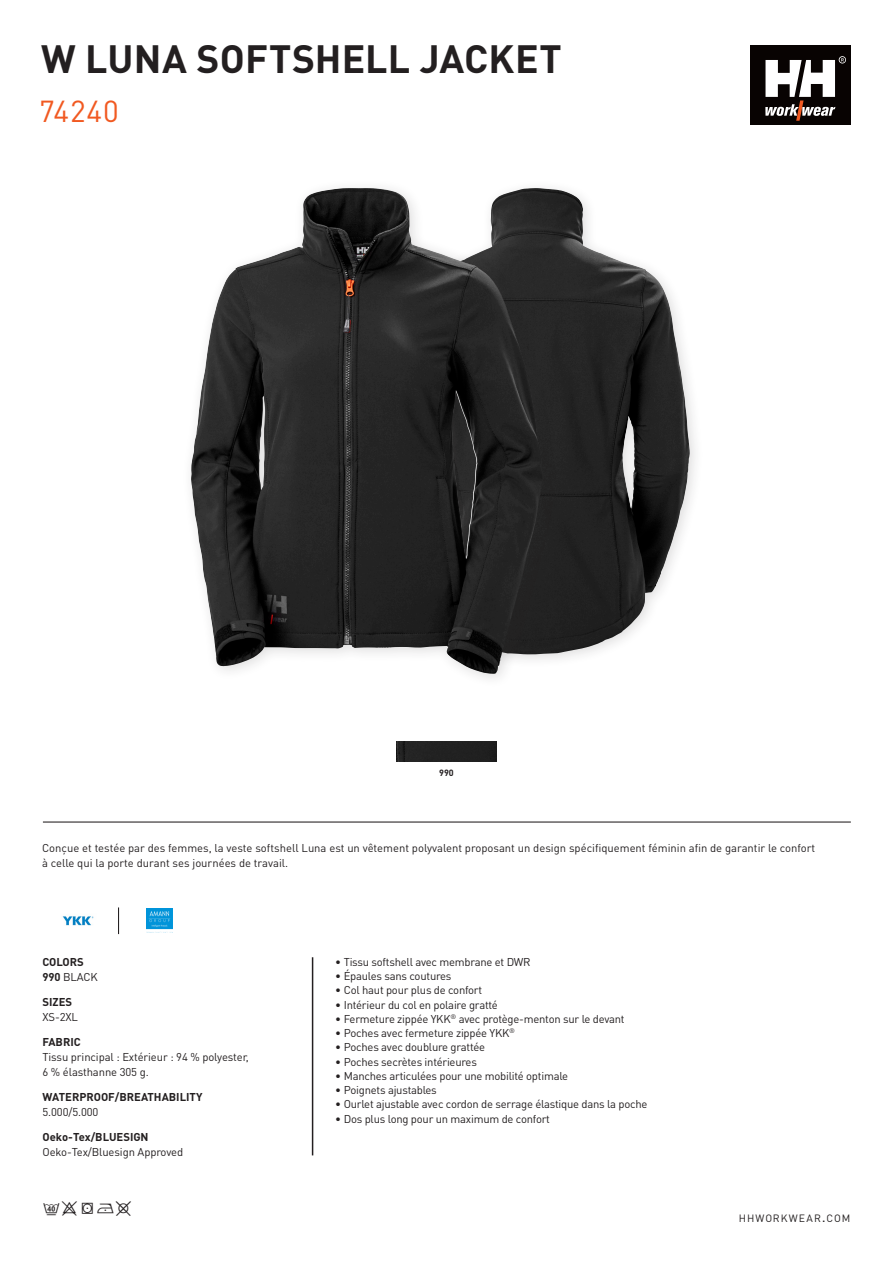
<style>
.page{position:relative;width:893px;height:1263px;background:#fff}
.page>*{position:absolute;margin:0;border:0;box-sizing:border-box;transform-origin:0 0}
.Artikkelnummer{font:700 39px "DINOT";color:#231f20}
.Artikkelnummer-2{font:30px "DINOT";letter-spacing:.025em;color:#f15921}
.t1{font:18px "Nilorn Seagul Textile";color:#231f20}
.Product_Statement{font:11.25px/15px "DINOT";letter-spacing:-.02em;color:#231f20}
.Product_Statement-2{font:11.25px/15px "DINOT";color:#231f20}
.t2{font:700 11.25px/15px "DINOT";color:#231f20}
.t3{font:10.5px "DINOT";letter-spacing:.09em;color:#231f20}
.Color_Code{font:700 9px "DINOT";color:#231f20}
.s1{font-weight:400}
.s2{font-weight:700}
.s3{font-size:15px}
</style>
<div class="page">
<div style="left:381px;top:179px;width:323px;height:490px;background:#231f20;opacity:.15"></div>
<img style="left:558px;top:188px;width:87px;height:466px">
<svg style="left:118px;top:907px;width:1px;height:27px"></svg>
<img style="left:62px;top:916px;width:32px;height:10px">
<img style="left:146px;top:909px;width:27px;height:24px">
<hr style="left:43px;top:821px;width:808px;height:1px;background:#231f20">
<div style="left:397px;top:741px;width:99px;height:21px;background:#212121"></div>
<div style="left:181px;top:178px;width:377px;height:511px;background:#231f20;opacity:.15"></div>
<img style="left:191px;top:188px;width:187px;height:479px">
<hr style="left:312px;top:957px;width:1px;height:198px;background:#231f20">
<div style="left:750px;top:46px;width:100px;height:79px;background:#080302"></div>
<svg style="left:765px;top:56px;width:81px;height:65px"></svg>
<p class="Artikkelnummer" style="left:41px;top:33px;width:522px">W LUNA SOFTSHELL JACKET</p>
<p class="Artikkelnummer-2" style="left:39px;top:90px;width:81px">74240</p>
<p class="Color_Code" style="left:439px;top:767px;width:16px">990</p>
<p class="Product_Statement-2" style="left:42px;top:840px;width:775px">Conçue et testée par des femmes, la veste softshell Luna est un vêtement polyvalent proposant un design spécifiquement féminin afin de garantir le confort à celle qui la porte durant ses journées de travail.</p>
<p class="t2" style="left:43px;top:954px;width:57px">COLORS<br>990 <span class="s1">BLACK</span></p>
<p class="Product_Statement" style="left:43px;top:994px;width:37px"><span class="s2">SIZES<br></span>XS-2XL</p>
<p class="Product_Statement" style="left:43px;top:1034px;width:208px"><span class="s2">FABRIC<br></span>Tissu principal : Extérieur : 94 % polyester,<br>6 % élasthanne 305 g.</p>
<p class="t2" style="left:43px;top:1089px;width:161px">WATERPROOF/BREATHABILITY<br><span class="s1">5.000/5.000</span></p>
<p class="Product_Statement" style="left:43px;top:1129px;width:142px"><span class="s2">Oeko-Tex/BLUESIGN<br></span>Oeko-Tex/Bluesign Approved</p>
<p class="t1" style="left:43px;top:1201px;width:91px">hx'!\</p>
<p class="Product_Statement" style="left:335px;top:954px;width:197px">• Tissu softshell avec membrane et DWR</p>
<p class="Product_Statement" style="left:335px;top:968px;width:118px">• Épaules sans coutures</p>
<p class="Product_Statement" style="left:335px;top:982px;width:148px">• Col haut pour plus de confort</p>
<p class="Product_Statement" style="left:335px;top:996px;width:164px">• Intérieur du col en polaire gratté</p>
<p class="Product_Statement" style="left:335px;top:1011px;width:291px">• Fermeture zippée YKK<sup>®</sup> avec protège-menton sur le devant</p>
<p class="Product_Statement" style="left:335px;top:1025px;width:181px">• Poches avec fermeture zippée YKK<sup>®</sup></p>
<p class="Product_Statement" style="left:335px;top:1039px;width:151px">• Poches avec doublure grattée</p>
<p class="Product_Statement" style="left:335px;top:1053px;width:143px">• Poches secrètes intérieures</p>
<p class="Product_Statement" style="left:335px;top:1068px;width:234px">• Manches articulées pour une mobilité optimale</p>
<p class="Product_Statement" style="left:335px;top:1082px;width:103px">• Poignets ajustables</p>
<p class="Product_Statement" style="left:335px;top:1096px;width:314px">• Ourlet ajustable avec cordon de serrage élastique dans la poche</p>
<p class="Product_Statement" style="left:335px;top:1110px;width:216px">• Dos plus long pour un maximum de confort</p>
<p class="t3" style="left:739px;top:1211px;width:113px">HHWORKWEAR<span class="s3">.</span>COM</p>
</div>
